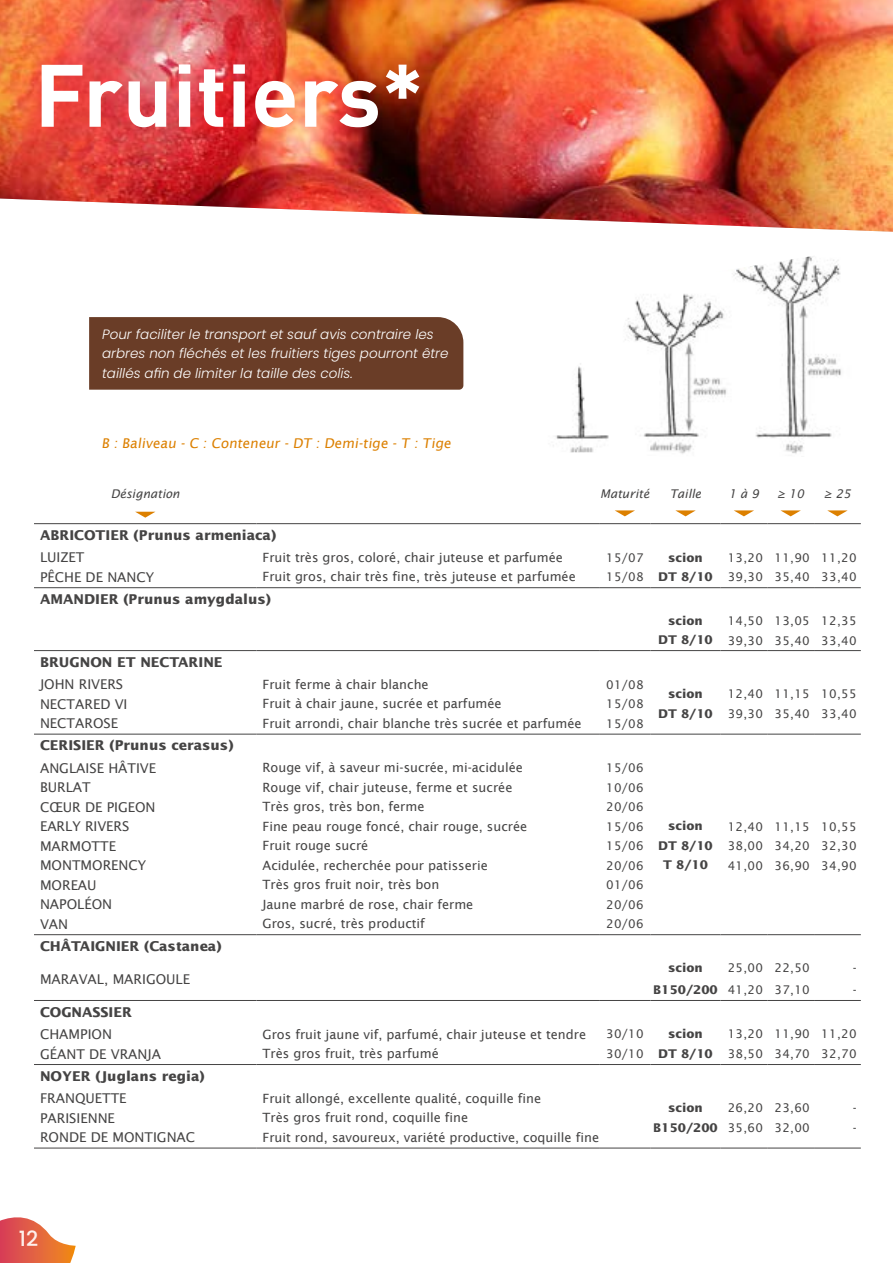
<style>
.page{position:relative;width:893px;height:1263px;background:#fff}
.page>*{position:absolute;margin:0;border:0;box-sizing:border-box;transform-origin:0 0}
.t1{font:700 87px "DIN Pro";color:#fff}
.t2{font:500 21px "Poppins";color:#fef0ec}
.t3{font:13.5px/19.5px "Lucida Sans";color:#454444}
.t4{font:700 13.5px "Lucida Sans";color:#454444}
.t5{font:italic 300 13.5px/19.5px "Poppins";color:#fff}
.t6{font:13.5px "Lucida Sans";color:#dc8000}
.t7{font:12.75px/19.5px "Lucida Sans";color:#454444}
.t8{font:12px/19.5px "Lucida Sans";letter-spacing:.025em;color:#454444}
.t9{font:700 12px/19.5px "Lucida Sans";color:#454444;text-align:center}
.t10{font:italic 12px "Lucida Sans";color:#454444}
.s1{font-weight:700}
</style>
<div class="page">
<img style="left:0;top:0;width:893px;height:232px">
<img style="left:625px;top:256px;width:216px;height:198px">
<img style="left:553px;top:341px;width:76px;height:111px">
<div style="left:89px;top:317px;width:374px;height:73px;background:#6a3d27"></div>
<hr style="left:34px;top:523px;width:223px;height:1px;background:#454444">
<hr style="left:257px;top:523px;width:342px;height:1px;background:#454444">
<hr style="left:599px;top:523px;width:52px;height:1px;background:#454444">
<hr style="left:651px;top:523px;width:69px;height:1px;background:#454444">
<hr style="left:720px;top:523px;width:47px;height:1px;background:#454444">
<hr style="left:767px;top:523px;width:47px;height:1px;background:#454444">
<hr style="left:814px;top:523px;width:47px;height:1px;background:#454444">
<hr style="left:34px;top:587px;width:223px;height:1px;background:#454444">
<hr style="left:257px;top:587px;width:342px;height:1px;background:#454444">
<hr style="left:651px;top:587px;width:69px;height:1px;background:#454444">
<hr style="left:599px;top:587px;width:52px;height:1px;background:#454444">
<hr style="left:720px;top:587px;width:47px;height:1px;background:#454444">
<hr style="left:767px;top:587px;width:47px;height:1px;background:#454444">
<hr style="left:814px;top:587px;width:47px;height:1px;background:#454444">
<hr style="left:34px;top:650px;width:223px;height:1px;background:#454444">
<hr style="left:257px;top:650px;width:342px;height:1px;background:#454444">
<hr style="left:651px;top:650px;width:69px;height:1px;background:#454444">
<hr style="left:599px;top:650px;width:52px;height:1px;background:#454444">
<hr style="left:720px;top:650px;width:47px;height:1px;background:#454444">
<hr style="left:767px;top:650px;width:47px;height:1px;background:#454444">
<hr style="left:814px;top:650px;width:47px;height:1px;background:#454444">
<hr style="left:34px;top:734px;width:223px;height:1px;background:#454444">
<hr style="left:257px;top:734px;width:342px;height:1px;background:#454444">
<hr style="left:651px;top:734px;width:69px;height:1px;background:#454444">
<hr style="left:599px;top:734px;width:52px;height:1px;background:#454444">
<hr style="left:720px;top:734px;width:47px;height:1px;background:#454444">
<hr style="left:767px;top:734px;width:47px;height:1px;background:#454444">
<hr style="left:814px;top:734px;width:47px;height:1px;background:#454444">
<hr style="left:34px;top:934px;width:223px;height:1px;background:#454444">
<hr style="left:257px;top:934px;width:342px;height:1px;background:#454444">
<hr style="left:651px;top:934px;width:69px;height:1px;background:#454444">
<hr style="left:599px;top:934px;width:52px;height:1px;background:#454444">
<hr style="left:720px;top:934px;width:47px;height:1px;background:#454444">
<hr style="left:767px;top:934px;width:47px;height:1px;background:#454444">
<hr style="left:814px;top:934px;width:47px;height:1px;background:#454444">
<hr style="left:34px;top:1000px;width:223px;height:1px;background:#454444">
<hr style="left:257px;top:1000px;width:342px;height:1px;background:#454444">
<hr style="left:651px;top:1000px;width:69px;height:1px;background:#454444">
<hr style="left:599px;top:1000px;width:52px;height:1px;background:#454444">
<hr style="left:720px;top:1000px;width:47px;height:1px;background:#454444">
<hr style="left:767px;top:1000px;width:47px;height:1px;background:#454444">
<hr style="left:814px;top:1000px;width:47px;height:1px;background:#454444">
<hr style="left:34px;top:1064px;width:223px;height:1px;background:#454444">
<hr style="left:257px;top:1064px;width:342px;height:1px;background:#454444">
<hr style="left:651px;top:1064px;width:69px;height:1px;background:#454444">
<hr style="left:599px;top:1064px;width:52px;height:1px;background:#454444">
<hr style="left:720px;top:1064px;width:47px;height:1px;background:#454444">
<hr style="left:767px;top:1064px;width:47px;height:1px;background:#454444">
<hr style="left:814px;top:1064px;width:47px;height:1px;background:#454444">
<hr style="left:34px;top:1148px;width:223px;height:1px;background:#454444">
<hr style="left:257px;top:1148px;width:342px;height:1px;background:#454444">
<hr style="left:651px;top:1148px;width:69px;height:1px;background:#454444">
<hr style="left:599px;top:1148px;width:52px;height:1px;background:#454444">
<hr style="left:720px;top:1148px;width:47px;height:1px;background:#454444">
<hr style="left:767px;top:1148px;width:47px;height:1px;background:#454444">
<hr style="left:814px;top:1148px;width:47px;height:1px;background:#454444">
<svg style="left:135px;top:512px;width:20px;height:6px"></svg>
<svg style="left:615px;top:510px;width:20px;height:6px"></svg>
<svg style="left:675px;top:510px;width:21px;height:6px"></svg>
<svg style="left:734px;top:510px;width:20px;height:6px"></svg>
<svg style="left:780px;top:510px;width:21px;height:6px"></svg>
<svg style="left:827px;top:510px;width:21px;height:6px"></svg>
<svg style="left:0;top:1217px;width:76px;height:46px"></svg>
<h1 class="t1" style="left:34px;top:36px;width:391px">Fruitiers*</h1>
<p class="t5" style="left:102px;top:324px;width:348px">Pour faciliter le transport et sauf avis contraire les arbres non fléchés et les fruitiers tiges pourront être taillés afin de limiter la taille des colis.</p>
<p class="t6" style="left:101px;top:435px;width:353px">B : Baliveau - C : Conteneur - DT : Demi-tige - T : Tige</p>
<p class="t10" style="left:111px;top:487px;width:70px">Désignation</p>
<p class="t10" style="left:600px;top:487px;width:51px">Maturité</p>
<p class="t10" style="left:670px;top:487px;width:33px">Taille</p>
<p class="t10" style="left:729px;top:487px;width:32px">1 à 9</p>
<p class="t10" style="left:777px;top:487px;width:28px">≥ 10</p>
<p class="t10" style="left:824px;top:487px;width:28px">≥ 25</p>
<p class="t4" style="left:40px;top:527px;width:238px">ABRICOTIER (Prunus armeniaca)</p>
<p class="t3" style="left:40px;top:548px;width:116px">LUIZET<br>PÊCHE DE NANCY</p>
<p class="t7" style="left:263px;top:548px;width:315px">Fruit très gros, coloré, chair juteuse et parfumée<br>Fruit gros, chair très fine, très juteuse et parfumée</p>
<p class="t8" style="left:606px;top:548px;width:39px">15/07<br>15/08</p>
<p class="t9" style="left:658px;top:548px;width:56px">scion<br>DT 8/10</p>
<p class="t8" style="left:728px;top:548px;width:37px">13,20<br>39,30</p>
<p class="t8" style="left:774px;top:548px;width:37px">11,90<br>35,40</p>
<p class="t8" style="left:821px;top:548px;width:37px">11,20<br>33,40</p>
<p class="t4" style="left:40px;top:591px;width:232px">AMANDIER (Prunus amygdalus)</p>
<p class="t9" style="left:658px;top:611px;width:56px">scion<br>DT 8/10</p>
<p class="t8" style="left:728px;top:611px;width:37px">14,50<br>39,30</p>
<p class="t8" style="left:774px;top:611px;width:37px">13,05<br>35,40</p>
<p class="t8" style="left:821px;top:611px;width:37px">12,35<br>33,40</p>
<p class="t4" style="left:40px;top:654px;width:184px">BRUGNON ET NECTARINE</p>
<p class="t3" style="left:40px;top:674px;width:89px">JOHN RIVERS<br>NECTARED VI<br>NECTAROSE</p>
<p class="t7" style="left:263px;top:674px;width:320px">Fruit ferme à chair blanche<br>Fruit à chair jaune, sucrée et parfumée<br>Fruit arrondi, chair blanche très sucrée et parfumée</p>
<p class="t8" style="left:606px;top:674px;width:39px;text-align:justify">01/08<br>15/08<br>15/08</p>
<p class="t9" style="left:658px;top:684px;width:56px">scion<br>DT 8/10</p>
<p class="t8" style="left:728px;top:684px;width:37px">12,40<br>39,30</p>
<p class="t8" style="left:774px;top:684px;width:37px">11,15<br>35,40</p>
<p class="t8" style="left:821px;top:684px;width:37px">10,55<br>33,40</p>
<p class="t4" style="left:40px;top:738px;width:195px">CERISIER (Prunus cerasus)</p>
<p class="t3" style="left:40px;top:758px;width:118px">ANGLAISE HÂTIVE<br>BURLAT<br>CŒUR DE PIGEON<br>EARLY RIVERS<br>MARMOTTE<br>MONTMORENCY<br>MOREAU<br>NAPOLÉON<br>VAN</p>
<p class="t7" style="left:263px;top:758px;width:266px">Rouge vif, à saveur mi-sucrée, mi-acidulée Rouge vif, chair juteuse, ferme et sucrée Très gros, très bon, ferme<br>Fine peau rouge foncé, chair rouge, sucrée Fruit rouge sucré<br>Acidulée, recherchée pour patisserie<br>Très gros fruit noir, très bon<br>Jaune marbré de rose, chair ferme<br>Gros, sucré, très productif</p>
<p class="t8" style="left:606px;top:758px;width:39px;text-align:justify">15/06<br>10/06<br>20/06<br>15/06<br>15/06<br>20/06<br>01/06<br>20/06<br>20/06</p>
<p class="t9" style="left:658px;top:817px;width:56px">scion<br>DT 8/10<br>T 8/10</p>
<p class="t8" style="left:728px;top:816px;width:37px;text-align:justify">12,40<br>38,00<br>41,00</p>
<p class="t8" style="left:774px;top:816px;width:37px;text-align:justify">11,15<br>34,20<br>36,90</p>
<p class="t8" style="left:821px;top:816px;width:37px;text-align:justify">10,55<br>32,30<br>34,90</p>
<p class="t4" style="left:40px;top:938px;width:183px">CHÂTAIGNIER (Castanea)</p>
<p class="t3" style="left:40px;top:969px;width:152px">MARAVAL, MARIGOULE</p>
<p class="t9" style="left:668px;top:958px;width:36px">scion</p>
<p class="t8" style="left:728px;top:958px;width:84px">25,00 22,50</p>
<p class="t8" style="left:853px;top:958px;width:5px">-</p>
<p class="t8" style="left:653px;top:980px;width:158px"><span class="s1">B150/200</span> 41,20 37,10</p>
<p class="t8" style="left:853px;top:980px;width:5px">-</p>
<p class="t4" style="left:40px;top:1004px;width:94px">COGNASSIER</p>
<p class="t3" style="left:40px;top:1024px;width:123px">CHAMPION<br>GÉANT DE VRANJA</p>
<p class="t7" style="left:263px;top:1024px;width:325px">Gros fruit jaune vif, parfumé, chair juteuse et tendre<br>Très gros fruit, très parfumé</p>
<p class="t8" style="left:606px;top:1024px;width:39px">30/10<br>30/10</p>
<p class="t9" style="left:658px;top:1024px;width:56px">scion<br>DT 8/10</p>
<p class="t8" style="left:728px;top:1024px;width:37px">13,20<br>38,50</p>
<p class="t8" style="left:774px;top:1024px;width:37px">11,90<br>34,70</p>
<p class="t8" style="left:821px;top:1024px;width:37px">11,20<br>32,70</p>
<p class="t4" style="left:40px;top:1068px;width:166px">NOYER (Juglans regia)</p>
<p class="t3" style="left:40px;top:1088px;width:157px">FRANQUETTE<br>PARISIENNE<br>RONDE DE MONTIGNAC</p>
<p class="t7" style="left:263px;top:1088px;width:338px">Fruit allongé, excellente qualité, coquille fine<br>Très gros fruit rond, coquille fine<br>Fruit rond, savoureux, variété productive, coquille fine</p>
<p class="t9" style="left:653px;top:1098px;width:66px">scion<br>B150/200</p>
<p class="t8" style="left:728px;top:1098px;width:37px">26,20<br>35,60</p>
<p class="t8" style="left:774px;top:1098px;width:37px">23,60<br>32,00</p>
<p class="t8" style="left:853px;top:1098px;width:5px">- -</p>
<h2 class="t2" style="left:19px;top:1226px;width:21px">12</h2>
</div>
